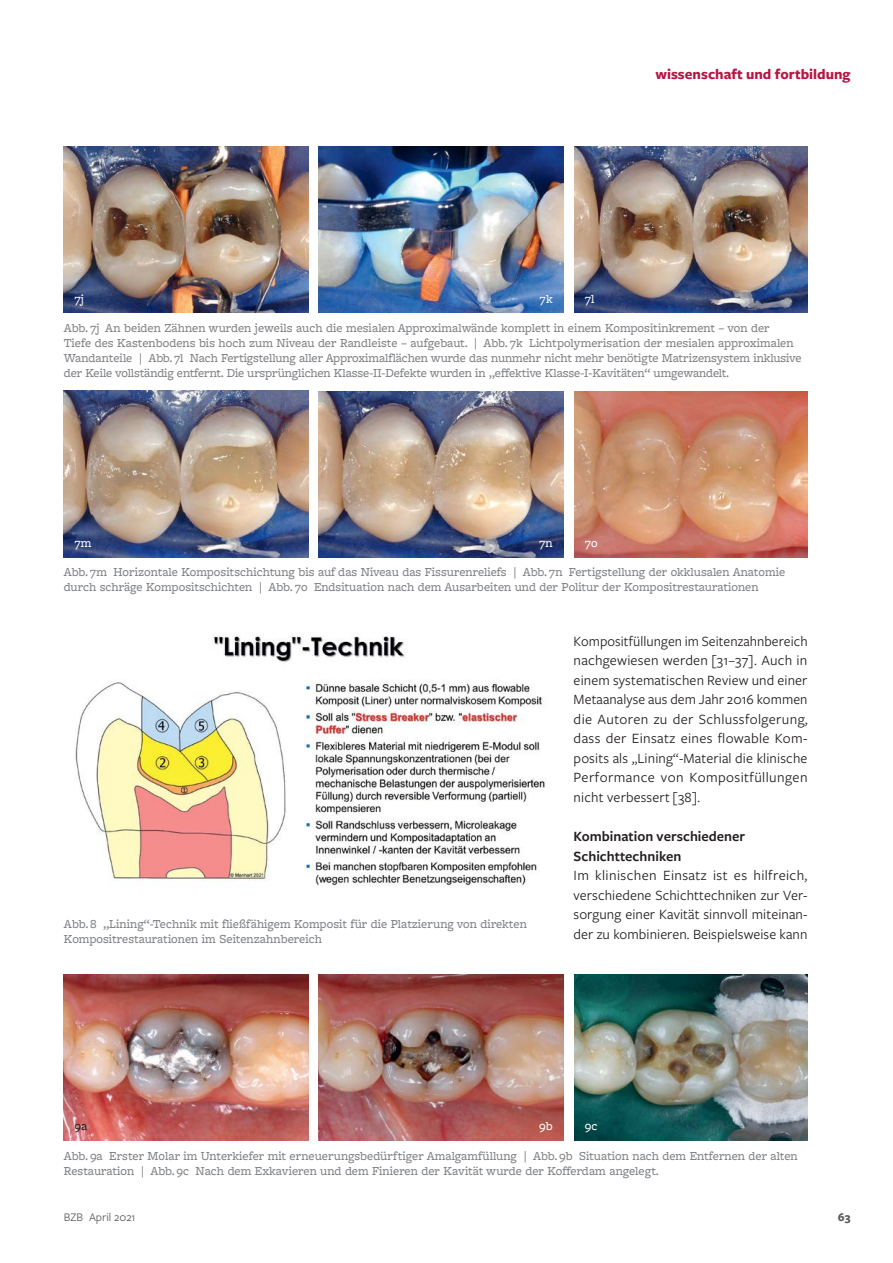
<style>
.page{position:relative;width:893px;height:1263px;background:#fff}
.page>*{position:absolute;margin:0;border:0;box-sizing:border-box;transform-origin:0 0}
.t1{font:700 15px "Freight Sans Pro";color:#b91542}
.t2{font:14.7px/19.5px "Freight Sans Pro";letter-spacing:.005em;color:#231f20;text-align:justify}
.t3{font:600 14.7px/19.5px "Freight Sans Pro";color:#231f20}
.t4{font:500 12.75px/15px "Freight Macro Pro";color:#808285}
.t5{font:500 12.75px "Freight Macro Pro";letter-spacing:.01em;color:#fff}
.t6{font:500 12.75px "Freight Macro Pro";color:#231f20}
.t7{font:12px "Freight Sans Pro";color:#58595b}
.t8{font:700 12px "Freight Sans Pro";color:#58595b}
</style>
<div class="page">
<img style="left:64px;top:147px;width:244px;height:166px">
<img style="left:319px;top:147px;width:244px;height:166px">
<img style="left:574px;top:147px;width:234px;height:165px">
<img style="left:64px;top:391px;width:244px;height:166px">
<img style="left:319px;top:392px;width:244px;height:165px">
<img style="left:574px;top:391px;width:234px;height:166px">
<img style="left:75px;top:636px;width:470px;height:250px">
<img style="left:64px;top:974px;width:244px;height:166px">
<img style="left:319px;top:974px;width:244px;height:166px">
<img style="left:574px;top:974px;width:234px;height:166px">
<p class="t1" style="left:655px;top:68px;width:196px">wissenschaft und fortbildung</p>
<p class="t5" style="left:74px;top:295px;width:11px">7j</p>
<p class="t5" style="left:540px;top:295px;width:15px">7k</p>
<p class="t5" style="left:585px;top:295px;width:11px">7l</p>
<p class="t4" style="left:64px;top:322px;width:739px">Abb. 7j An beiden Zähnen wurden jeweils auch die mesialen Approximalwände komplett in einem Kompositinkrement – von der<br>Tiefe des Kastenbodens bis hoch zum Niveau der Randleiste – aufgebaut. | Abb. 7k Lichtpolymerisation der mesialen approximalen Wandanteile | Abb. 7l Nach Fertigstellung aller Approximalflächen wurde das nunmehr nicht mehr benötigte Matrizensystem inklusive der Keile vollständig entfernt. Die ursprünglichen Klasse-II-Defekte wurden in „effektive Klasse-I-Kavitäten“ umgewandelt.</p>
<p class="t5" style="left:74px;top:539px;width:19px">7m</p>
<p class="t5" style="left:539px;top:539px;width:15px">7n</p>
<p class="t5" style="left:585px;top:539px;width:15px">7o</p>
<p class="t4" style="left:64px;top:566px;width:723px">Abb. 7m Horizontale Kompositschichtung bis auf das Niveau das Fissurenreliefs | Abb. 7n Fertigstellung der okklusalen Anatomie durch schräge Kompositschichten | Abb. 7o Endsituation nach dem Ausarbeiten und der Politur der Kompositrestaurationen</p>
<p class="t4" style="left:64px;top:918px;width:464px">Abb. 8 „Lining“-Technik mit fließfähigem Komposit für die Platzierung von direkten<br>Kompositrestaurationen im Seitenzahnbereich</p>
<p class="t2" style="left:574px;top:632px;width:235px">Kompositfüllungen im Seitenzahnbereich nachgewiesen werden [31–37]. Auch in einem systema tischen Review und einer Metaanalyse aus dem Jahr 2016 kommen die Autoren zu der Schlussfolgerung, dass der Einsatz eines flowable Kom&shy;posits als „Lining“-Material die klinische Performance von Kompositfüllungen nicht verbessert [38].</p>
<p class="t3" style="left:574px;top:828px;width:173px">Kombination verschiedener<br>Schichttechniken</p>
<p class="t2" style="left:574px;top:867px;width:235px">Im klinischen Einsatz ist es hilfreich, verschiedene Schichttechniken zur Ver&shy;sorgung einer Kavität sinnvoll miteinan&shy;der zu kombinieren. Beispielsweise kann</p>
<p class="t6" style="left:74px;top:1122px;width:15px">9a</p>
<p class="t5" style="left:539px;top:1122px;width:15px">9b</p>
<p class="t5" style="left:585px;top:1122px;width:14px">9c</p>
<p class="t4" style="left:64px;top:1149px;width:735px">Abb. 9a Erster Molar im Unterkiefer mit erneuerungsbedürftiger Amalgamfüllung | Abb. 9b Situation nach dem Entfernen der alten<br>Restauration | Abb. 9c Nach dem Exkavieren und dem Finieren der Kavität wurde der Kofferdam angelegt.</p>
<p class="t7" style="left:64px;top:1213px;width:73px">BZB April 2021</p>
<p class="t8" style="left:838px;top:1213px;width:14px">63</p>
</div>
